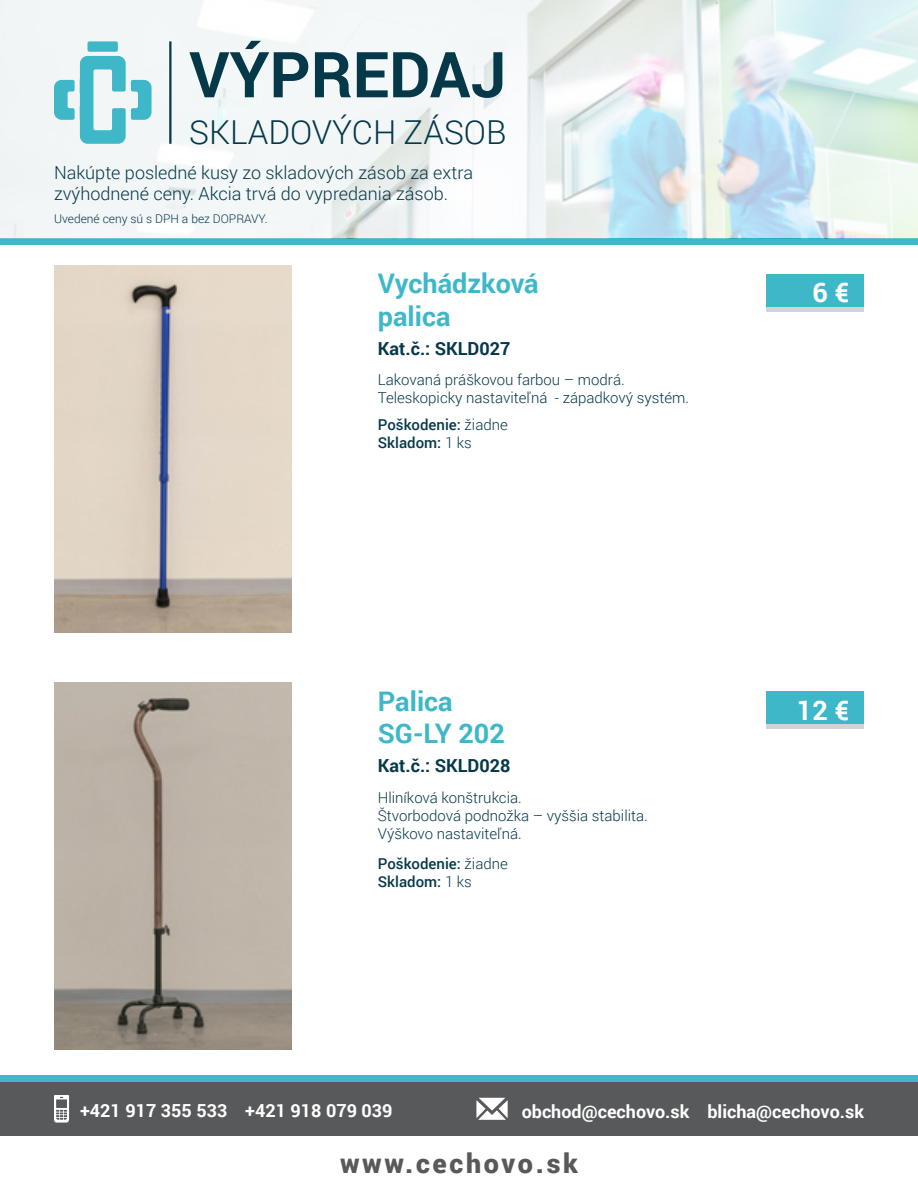
<style>
.page{position:relative;width:918px;height:1188px;background:#fff}
.page>*{position:absolute;margin:0;border:0;box-sizing:border-box;transform-origin:0 0}
.t1{font:700 63.3px "Roboto";color:#053849}
.t2{font:300 33px "Roboto";color:#053849}
.t3{font:700 27px/32.4px "Roboto";color:#3eb8c9}
.t4{font:900 27px "Roboto";letter-spacing:.1em;color:#58595b}
.t5{font:700 27px "Roboto";color:#fff}
.t6{font:300 18px/21.6px "Roboto";color:#053849}
.t7{font:700 18px "Roboto";color:#fff}
.t8{font:700 18px "Roboto";color:#053849}
.t9{font:300 15px/18px "Roboto";color:#053849}
.t10{font:500 15px/18px "Roboto";color:#053849}
.t11{font:300 12px "Roboto";color:#053849}
.s1{font-weight:300}
</style>
<div class="page">
<div style="left:0;top:1082px;width:918px;height:54px;background:#58595b"></div>
<div style="left:0;top:1076px;width:918px;height:6px;background:#3eb8c9"></div>
<div style="left:0;top:239px;width:918px;height:6px;background:#3eb8c9"></div>
<svg style="left:54px;top:1095px;width:15px;height:28px"></svg>
<svg style="left:476px;top:1098px;width:32px;height:22px"></svg>
<img style="left:0;top:0;width:918px;height:239px">
<svg style="left:54px;top:41px;width:98px;height:103px"></svg>
<hr style="left:169px;top:41px;width:3px;height:103px;background:#053849">
<img style="left:54px;top:265px;width:238px;height:367px">
<img style="left:54px;top:682px;width:238px;height:368px">
<div style="left:767px;top:691px;width:97px;height:33px;background:#3eb8c9"></div>
<div style="left:767px;top:274px;width:97px;height:33px;background:#3eb8c9"></div>
<div style="left:767px;top:724px;width:97px;height:5px;background:#d1d3d4"></div>
<div style="left:767px;top:307px;width:97px;height:5px;background:#d1d3d4"></div>
<h1 class="t1" style="left:189px;top:30px;width:319px">VÝPREDAJ</h1>
<h2 class="t2" style="left:189px;top:109px;width:319px">SKLADOVÝCH ZÁSOB</h2>
<p class="t6" style="left:54px;top:161px;width:421px">Nakúpte posledné kusy zo skladových zásob za extra zvýhodnené ceny. Akcia trvá do vypredania zásob.</p>
<p class="t11" style="left:54px;top:210px;width:215px">Uvedené ceny sú s DPH a bez DOPRAVY.</p>
<h3 class="t3" style="left:378px;top:267px;width:162px">Vychádzková palica</h3>
<p class="t8" style="left:378px;top:335px;width:134px">Kat.č.: SKLD027</p>
<p class="t9" style="left:378px;top:371px;width:313px">Lakovaná práškovou farbou – modrá.<br>Teleskopicky nastaviteľná - západkový systém.</p>
<p class="t10" style="left:378px;top:415px;width:131px">Poškodenie: <span class="s1">žiadne<br></span>Skladom: <span class="s1">1 ks</span></p>
<h3 class="t3" style="left:378px;top:684px;width:129px">Palica<br>SG-LY 202</h3>
<p class="t8" style="left:378px;top:753px;width:134px">Kat.č.: SKLD028</p>
<p class="t9" style="left:378px;top:788px;width:271px">Hliníková konštrukcia.<br>Štvorbodová podnožka – vyššia stabilita.<br>Výškovo nastaviteľná.</p>
<p class="t10" style="left:378px;top:854px;width:131px">Poškodenie: <span class="s1">žiadne<br></span>Skladom: <span class="s1">1 ks</span></p>
<h3 class="t5" style="left:812px;top:274px;width:38px">6 €</h3>
<h3 class="t5" style="left:797px;top:691px;width:54px">12 €</h3>
<p class="t7" style="left:80px;top:1098px;width:314px">+421 917 355 533 +421 918 079 039</p>
<p class="t7" style="left:522px;top:1099px;width:344px">obchod@cechovo.sk blicha@cechovo.sk</p>
<h3 class="t4" style="left:340px;top:1144px;width:239px">www.cechovo.sk</h3>
</div>
